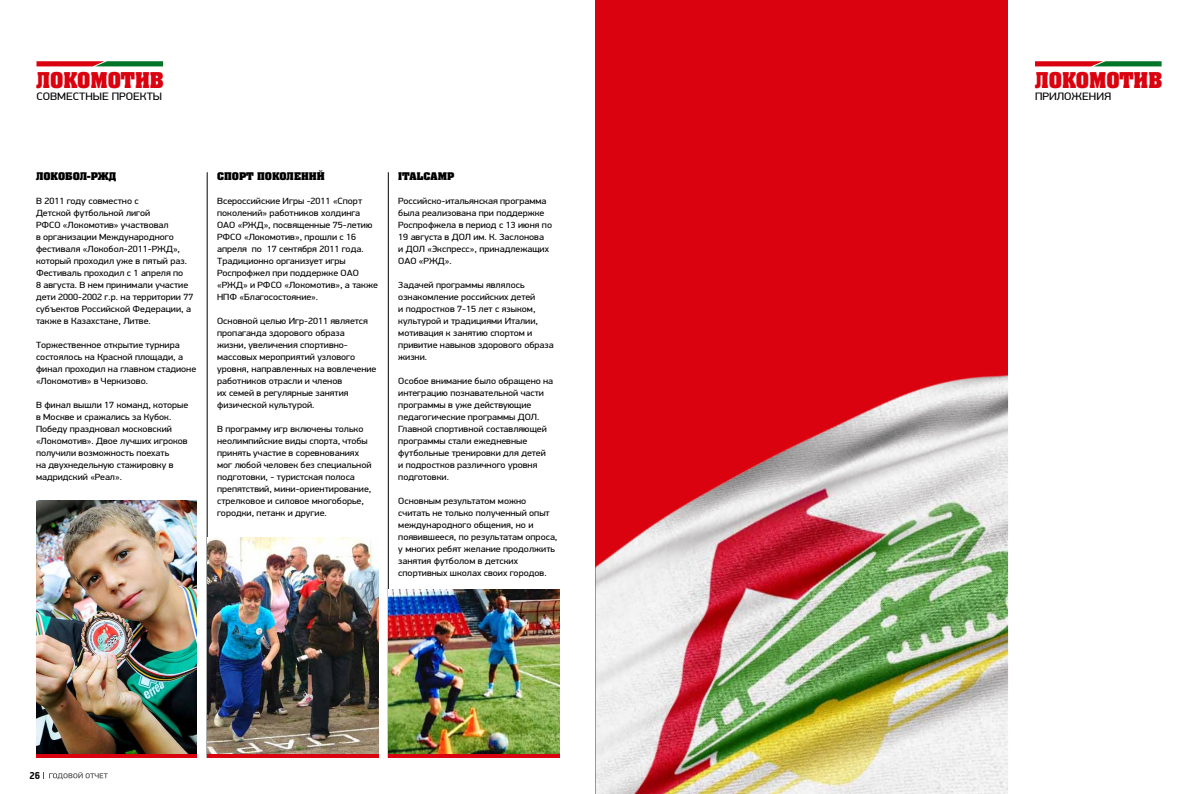
<style>
.page{position:relative;width:1191px;height:794px;background:#fff}
.page>*{position:absolute;margin:0;border:0;box-sizing:border-box;transform-origin:0 0}
.t1{font:700 18.5px "AG Aalen";color:#da020e}
.t2{font:10.8px "PF Din Display Pro";color:#000;scale:1.11 1}
.t3{font:700 10px "PF Din Display Pro";color:#000}
.t4{font:9px/12px "PF Din Display Pro";color:#000;scale:1.11 1}
.t5{font:700 9px "AG Aalen";color:#000;scale:1.11 1}
</style>
<div class="page">
<svg style="left:43px;top:772px;width:65px;height:7px"></svg>
<svg style="left:36px;top:61px;width:127px;height:5px"></svg>
<hr style="left:207px;top:172px;width:1px;height:586px;background:#000">
<hr style="left:388px;top:172px;width:1px;height:586px;background:#000">
<img style="left:36px;top:500px;width:160px;height:254px">
<hr style="left:36px;top:754px;width:160px;height:4px;background:#da020e">
<img style="left:207px;top:537px;width:171px;height:217px">
<hr style="left:207px;top:754px;width:171px;height:4px;background:#da020e">
<img style="left:388px;top:589px;width:171px;height:165px">
<hr style="left:388px;top:754px;width:171px;height:4px;background:#da020e">
<div style="left:595px;top:0;width:413px;height:794px;background:#da020e"></div>
<img style="left:595px;top:375px;width:413px;height:419px">
<svg style="left:1035px;top:61px;width:126px;height:5px"></svg>
<h1 class="t1" style="left:36px;top:67px;width:129px">ЛОКОМОТИВ</h1>
<p class="t2" style="left:36px;top:90px;width:14px">Совместные</p>
<p class="t2" style="left:112px;top:90px;width:8px">проекты</p>
<p class="t5" style="left:36px;top:170px;width:14px">ЛОКО</p>
<p class="t5" style="left:65px;top:170px;width:47px">БОЛ-РЖД</p>
<p class="t4" style="left:36px;top:195px;width:143px">В 2011 году совместно с<br>Детской футбольной лигой<br>РФСО «Локомотив» участвовал<br>в организации Международного фестиваля «Локобол-2011-РЖД», который проходил уже в пятый раз.<br>Фестиваль проходил с 1 апреля по<br>8 августа. В нем принимали участие дети 2000-2002 г.р. на территории 77 субъектов Российской Федерации, а также в Казахстане, Литве.</p>
<p class="t4" style="left:36px;top:339px;width:146px">Торжественное открытие турнира состоялось на Красной площади, а финал проходил на главном стадионе «Локомотив» в Черкизово.</p>
<p class="t4" style="left:36px;top:399px;width:139px">В финал вышли 17 команд, которые в Москве и сражались за Кубок.<br>Победу праздновал московский «Локомотив». Двое лучших игроков получили возможность поехать<br>на двухнедельную стажировку в мадридский «Реал».</p>
<p class="t5" style="left:217px;top:170px;width:51px">СПОРТ ПОКОЛЕНИ</p>
<p class="t5" style="left:317px;top:170px;width:9px">Й</p>
<p class="t4" style="left:217px;top:195px;width:146px">Всероссийские Игры -2011 «Спорт поколений» работников холдинга<br>ОАО «РЖД», посвященные 75-летию<br>РФСО «Локомотив», прошли с 16 апреля по 17 сентября 2011 года.<br>Традиционно организует игры<br>Роспрофжел при поддержке ОАО «РЖД» и РФСО «Локомотив», а также<br>НПФ «Благосостояние».</p>
<p class="t4" style="left:217px;top:315px;width:145px">Основной целью Игр-2011 является пропаганда здорового образа<br>жизни, увеличения спортивно&shy;массовых мероприятий узлового уровня, направленных на вовлечение работников отрасли и членов<br>их семей в регулярные занятия физической культурой.</p>
<p class="t4" style="left:217px;top:423px;width:141px">В программу игр включены только неолимпийские виды спорта, чтобы принять участие в соревнованиях мог любой человек без специальной подготовки, - туристская полоса препятствий, мини-ориентирование, стрелковое и силовое многоборье, городки, петанк и другие.</p>
<p class="t5" style="left:398px;top:170px;width:52px">ITALCAMP</p>
<p class="t4" style="left:398px;top:195px;width:140px">Российско-итальянская программа была реализована при поддержке<br>Роспрофжела в период с 13 июня по<br>19 августа в ДОЛ им. К. Заслонова<br>и ДОЛ «Экспресс», принадлежащих<br>ОАО «РЖД».</p>
<p class="t4" style="left:398px;top:279px;width:141px">Задачей программы являлось ознакомление российских детей<br>и подростков 7-15 лет с языком, культурой и традициями Италии, мотивация к занятию спортом и привитие навыков здорового образа жизни.</p>
<p class="t4" style="left:398px;top:375px;width:141px">Особое внимание было обращено на интеграцию познавательной части программы в уже действующие педагогические программы ДОЛ.<br>Главной спортивной составляющей программы стали ежедневные футбольные тренировки для детей<br>и подростков различного уровня подготовки.</p>
<p class="t4" style="left:398px;top:495px;width:145px">Основным результатом можно считать не только полученный опыт международного общения, но и появившееся, по результатам опроса, у многих ребят желание продолжить занятия футболом в детских спортивных школах своих городов.</p>
<p class="t3" style="left:29px;top:769px;width:12px">26</p>
<h1 class="t1" style="left:1035px;top:67px;width:129px">ЛОКОМОТИВ</h1>
<p class="t2" style="left:1035px;top:90px;width:8px">приложени</p>
<p class="t2" style="left:1104px;top:90px;width:8px">я</p>
</div>
